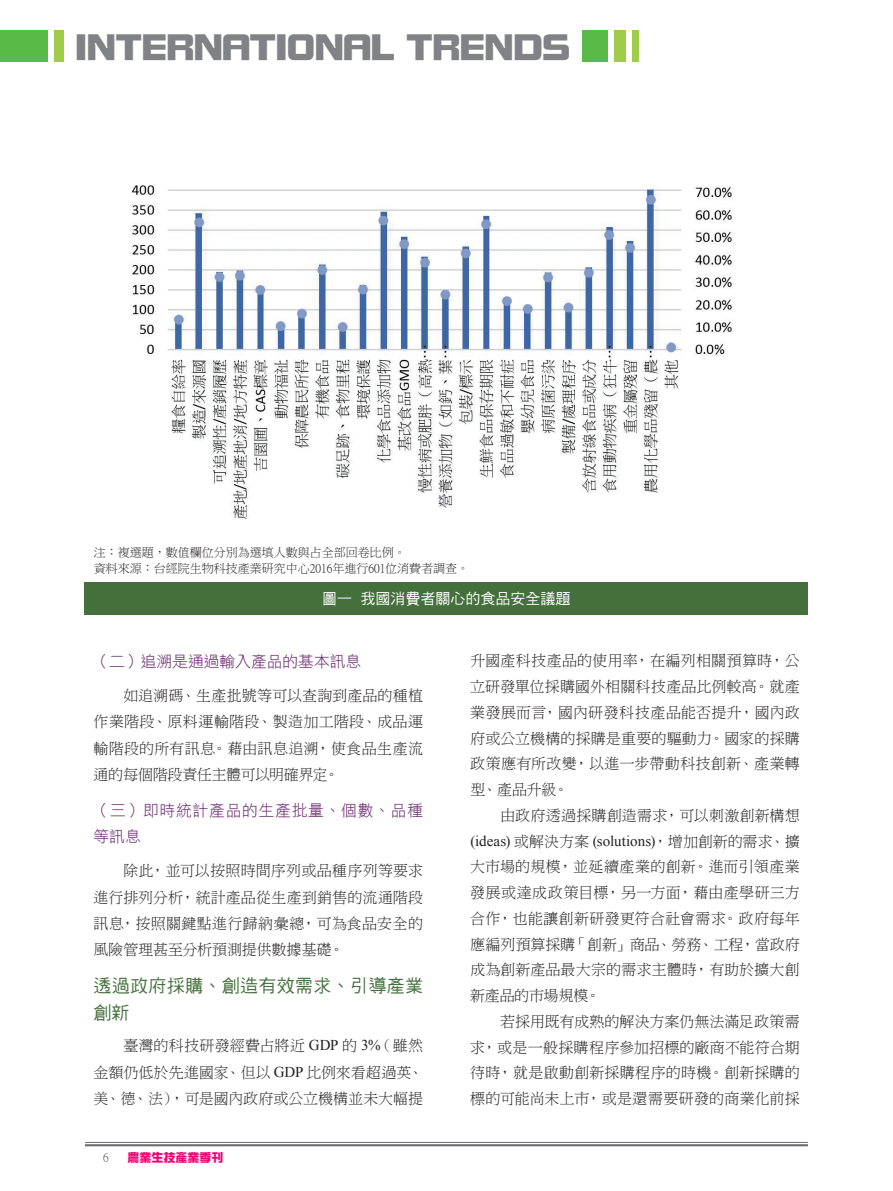
<style>
.page{position:relative;width:893px;height:1191px;background:#fff}
.page>*{position:absolute;margin:0;border:0;box-sizing:border-box;transform-origin:0 0}
.t1{font:36px "DF Zong Yi W9 WINP BF";color:#808285}
.t2{font:18px/26.4px "DF Hei W5 WINP BF";letter-spacing:.02em;color:#44703c}
.t3{font:15.75px/26.4px "DF Hei W3 WINP BF";letter-spacing:.05em;color:#69296e}
.t4{font:15.75px "DF Hei W3 WINP BF";color:#69296e}
.t5{font:15px/25.8px "DF Ming W3 WIN BF";letter-spacing:.005em;color:#231f20;text-align:justify}
.t6{font:15px "Times New Roman";color:#231f20}
.t7{font:15px "DF Hei W5 WINP BF";color:#fff}
.t8{font:12px/16.5px "P Ming Li U";color:#231f20}
.t9{font:12px "DF Zong Yi W9 WINP BF";color:#ed0373}
.t10{font:12px "P Ming Li U";color:#57585a}
.s1{font-family:"Times New Roman"}
.s2{font-family:"DF Ming W3 WIN BF"}
</style>
<div class="page">
<hr style="left:85px;top:1142px;width:723px;height:1px;background:#6c6d70">
<hr style="left:85px;top:1144px;width:723px;height:2px;background:#6c6d70">
<div style="left:583px;top:30px;width:25px;height:32px;background:#59ba47"></div>
<div style="left:615px;top:30px;width:11px;height:32px;background:#9fcd49"></div>
<div style="left:632px;top:30px;width:6px;height:32px;background:#9fcd49"></div>
<div style="left:54px;top:30px;width:9px;height:32px;background:#9fcd49"></div>
<div style="left:0;top:30px;width:47px;height:32px;background:#59ba47"></div>
<img style="left:131px;top:185px;width:602px;height:334px">
<div style="left:85px;top:582px;width:723px;height:33px;background:#44703c"></div>
<h1 class="t1" style="left:75px;top:29px;width:496px">INTERNATIONAL TRENDS</h1>
<p class="t8" style="left:94px;top:544px;width:377px">注：複選題，數值欄位分別為選填人數與占全部回卷比例。<br>資料來源：台經院生物科技產業研究中心2016年進行601位消費者調查。</p>
<p class="t7" style="left:322px;top:591px;width:250px">圖一我國消費者關心的食品安全議題</p>
<p class="t4" style="left:94px;top:653px;width:269px">（二）追溯是通過輸入產品的基本訊息</p>
<p class="t5" style="left:94px;top:682px;width:331px;line-height:26.4px;text-indent:30px">如追溯碼、生產批號等可以查詢到產品的種植作業階段、原料運輸階段、製造加工階段、成品運輸階段的所有訊息。藉由訊息追溯，使食品生產流通的每個階段責任主體可以明確界定。</p>
<p class="t3" style="left:94px;top:796px;width:331px">（三）即時統計產品的生產批量、個數、品種等訊息</p>
<p class="t5" style="left:94px;top:857px;width:331px;line-height:26.4px;text-indent:30px">除此，並可以按照時間序列或品種序列等要求進行排列分析，統計產品從生產到銷售的流通階段訊息，按照關鍵點進行歸納彙總，可為食品安全的風險管理甚至分析預測提供數據基礎。</p>
<p class="t2" style="left:94px;top:972px;width:331px">透過政府採購、創造有效需求、引導產業創新</p>
<p class="t5" style="left:94px;top:1032px;width:331px;line-height:26.4px;text-indent:30px">臺灣的科技研發經費占將近 <span class="s1">GDP</span> 的 <span class="s1">3%</span>（雖然金額仍低於先進國家、但以 <span class="s1">GDP</span> 比例來看超過英、美、德、法），可是國內政府或公立機構並未大幅提</p>
<p class="t10" style="left:103px;top:1151px;width:7px">6</p>
<p class="t9" style="left:128px;top:1151px;width:97px">農業生技產業季刊</p>
<p class="t5" style="left:470px;top:648px;width:331px">升國產科技產品的使用率，在編列相關預算時，公立研發單位採購國外相關科技產品比例較高。就產業發展而言，國內研發科技產品能否提升，國內政府或公立機構的採購是重要的驅動力。國家的採購政策應有所改變，以進一步帶動科技創新、產業轉型、產品升級。</p>
<p class="t5" style="left:500px;top:802px;width:301px">由政府透過採購創造需求，可以刺激創新構想</p>
<p class="t6" style="left:470px;top:830px;width:331px">(ideas) <span class="s2">或解決方案</span> (solutions)<span class="s2">，增加創新的需求、擴</span></p>
<p class="t5" style="left:470px;top:854px;width:331px">大市場的規模，並延續產業的創新。進而引領產業發展或達成政策目標，另一方面，藉由產學研三方合作，也能讓創新研發更符合社會需求。政府每年應編列預算採購「創新」商品、勞務、工程，當政府成為創新產品最大宗的需求主體時，有助於擴大創新產品的市場規模。</p>
<p class="t5" style="left:470px;top:1008px;width:331px;text-indent:30px">若採用既有成熟的解決方案仍無法滿足政策需求，或是一般採購程序參加招標的廠商不能符合期待時，就是啟動創新採購程序的時機。創新採購的標的可能尚未上市，或是還需要研發的商業化前採</p>
</div>
